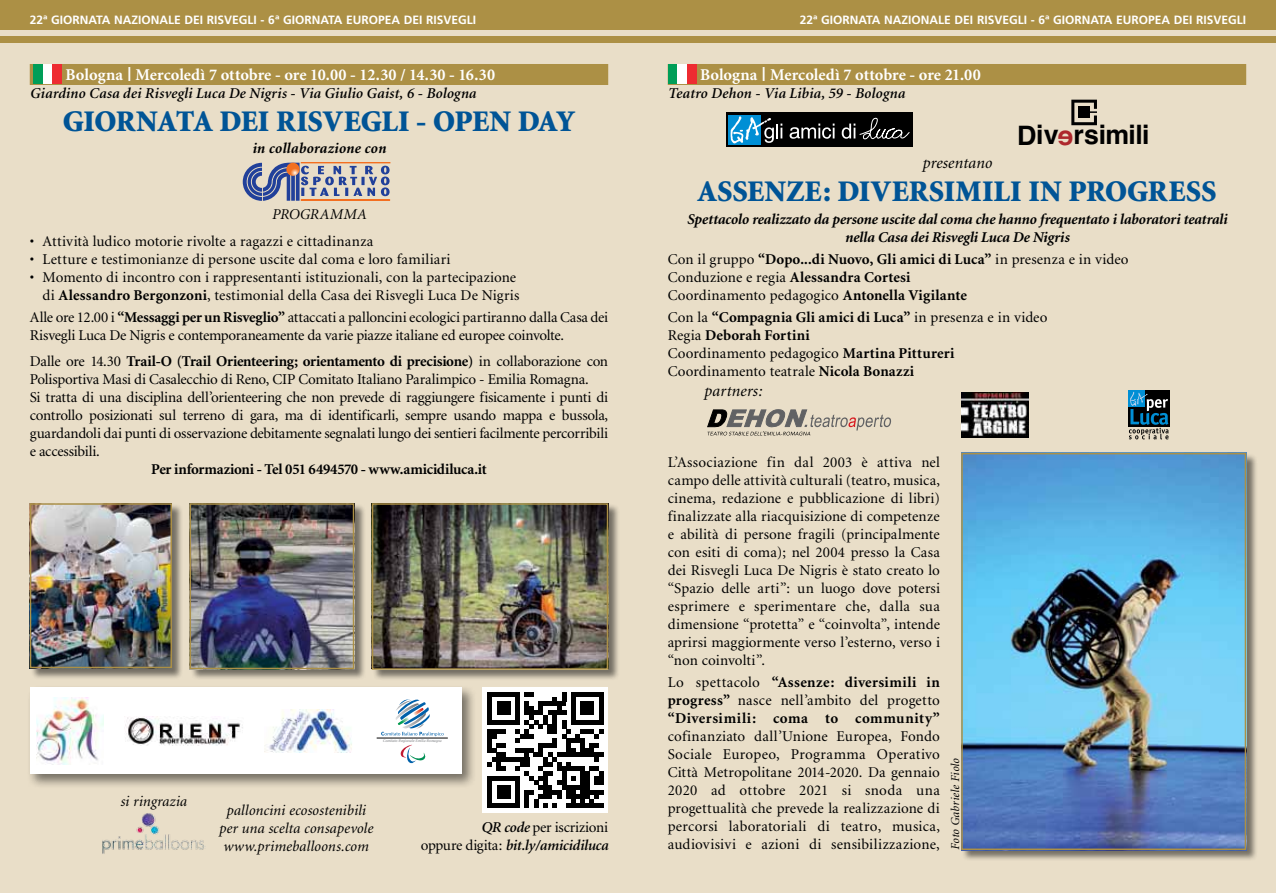
<style>
.page{position:relative;width:1276px;height:893px;background:#e9dec8}
.page>*{position:absolute;margin:0;border:0;box-sizing:border-box;transform-origin:0 0}
.t1{font:900 30px "Minion";letter-spacing:-.01em;color:#005496}
.t2{font:700 26.7px "Helvetica";letter-spacing:-.02em;color:#000}
.t3{font:700 16.5px "Minion";letter-spacing:-.005em;color:#fff}
.t4{font:italic 16.5px "Minion";letter-spacing:.005em;color:#000}
.t5{font:15px/18px "Minion";letter-spacing:-.005em;color:#000}
.t6{font:italic 700 15px/18px "Minion";letter-spacing:-.015em;color:#000;text-align:center}
.t7{font:700 15px/18px "Minion";letter-spacing:.015em;color:#000;text-align:justify}
.t8{font:italic 600 15px "Minion";letter-spacing:.01em;color:#000}
.t9{font:italic 15px/18px "Minion";letter-spacing:.01em;color:#000;text-align:center}
.t10{font:700 15px "Minion";letter-spacing:-.015em;color:#000}
.t11{font:italic 700 15px "Minion";letter-spacing:.01em;color:#000}
.t12{font:700 12px "Frutiger";color:#fff}
.t13{font:italic 12px "Minion";color:#000}
.t14{font:italic 700 4.05px "Flux";letter-spacing:-.02em;color:#939598;scale:1.1 1}
.s1{font-size:21px}
.s2{font-weight:700}
.s3{font-weight:600;font-style:italic}
.s4{font-weight:400}
</style>
<div class="page">
<div style="left:638px;top:0;width:638px;height:30px;background:#ac9045"></div>
<div style="left:0;top:0;width:638px;height:30px;background:#ac9045"></div>
<div style="left:638px;top:36px;width:638px;height:7px;background:#ac9045"></div>
<div style="left:0;top:36px;width:638px;height:7px;background:#ac9045"></div>
<div style="left:726px;top:113px;width:186px;height:34px;background:#000"></div>
<div style="left:728px;top:115px;width:33px;height:30px;background:#008fd5"></div>
<svg style="left:730px;top:116px;width:52px;height:27px"></svg>
<svg style="left:789px;top:124px;width:45px;height:15px"></svg>
<svg style="left:841px;top:117px;width:69px;height:23px"></svg>
<svg style="left:707px;top:409px;width:184px;height:27px"></svg>
<img style="left:961px;top:393px;width:67px;height:44px">
<div style="left:1128px;top:391px;width:42px;height:36px;background:#000"></div>
<div style="left:1128px;top:391px;width:16px;height:16px;background:#008fd5"></div>
<svg style="left:1129px;top:392px;width:39px;height:47px"></svg>
<div style="left:27px;top:684px;width:450px;height:105px;background:#000;opacity:.5"></div>
<div style="left:30px;top:687px;width:431px;height:87px;background:#fff"></div>
<img style="left:37px;top:698px;width:66px;height:66px">
<img style="left:125px;top:716px;width:118px;height:30px">
<img style="left:265px;top:710px;width:87px;height:42px">
<hr style="left:377px;top:738px;width:71px;height:1px;background:#000">
<svg style="left:381px;top:699px;width:63px;height:37px"></svg>
<svg style="left:400px;top:744px;width:26px;height:20px"></svg>
<div style="left:483px;top:687px;width:125px;height:126px;background:#fff"></div>
<hr style="left:487px;top:804px;width:33px;height:4px;background:#000">
<div style="left:496px;top:794px;width:14px;height:5px;background:#000"></div>
<hr style="left:496px;top:790px;width:14px;height:4px;background:#000">
<div style="left:496px;top:785px;width:14px;height:5px;background:#000"></div>
<svg style="left:487px;top:780px;width:5px;height:24px"></svg>
<hr style="left:487px;top:776px;width:33px;height:4px;background:#000">
<div style="left:496px;top:766px;width:10px;height:5px;background:#000"></div>
<svg style="left:487px;top:762px;width:14px;height:4px"></svg>
<div style="left:492px;top:757px;width:37px;height:5px;background:#000"></div>
<div style="left:496px;top:752px;width:10px;height:5px;background:#000"></div>
<div style="left:496px;top:743px;width:10px;height:5px;background:#000"></div>
<svg style="left:487px;top:734px;width:9px;height:18px"></svg>
<div style="left:487px;top:729px;width:19px;height:5px;background:#000"></div>
<div style="left:487px;top:720px;width:33px;height:5px;background:#000"></div>
<hr style="left:496px;top:711px;width:14px;height:4px;background:#000">
<div style="left:496px;top:706px;width:14px;height:5px;background:#000"></div>
<div style="left:496px;top:701px;width:14px;height:5px;background:#000"></div>
<svg style="left:487px;top:697px;width:5px;height:23px"></svg>
<div style="left:487px;top:692px;width:33px;height:5px;background:#000"></div>
<svg style="left:515px;top:692px;width:88px;height:116px"></svg>
<div style="left:571px;top:692px;width:32px;height:5px;background:#000"></div>
<img style="left:102px;top:813px;width:104px;height:41px">
<div style="left:961px;top:453px;width:297px;height:408px;background:#000;opacity:.5"></div>
<img style="left:964px;top:456px;width:279px;height:391px">
<div style="left:961px;top:453px;width:285px;height:397px;border:2px solid #ac9045"></div>
<div style="left:668px;top:64px;width:578px;height:21px;background:#ac9045"></div>
<div style="left:668px;top:65px;width:9px;height:19px;background:#009e58"></div>
<div style="left:677px;top:65px;width:10px;height:19px;background:#fff"></div>
<div style="left:687px;top:65px;width:9px;height:19px;background:#ee2b31"></div>
<div style="left:30px;top:64px;width:578px;height:21px;background:#ac9045"></div>
<div style="left:33px;top:65px;width:10px;height:19px;background:#009e58"></div>
<div style="left:43px;top:65px;width:10px;height:19px;background:#fff"></div>
<div style="left:53px;top:65px;width:9px;height:19px;background:#ee2b31"></div>
<div style="left:301px;top:162px;width:89px;height:1px;border:1px solid #f36f21"></div>
<svg style="left:243px;top:163px;width:147px;height:38px"></svg>
<div style="left:30px;top:503px;width:153px;height:177px;background:#000;opacity:.5"></div>
<img style="left:33px;top:506px;width:136px;height:159px">
<div style="left:30px;top:503px;width:142px;height:165px;border:2px solid #ac9045"></div>
<div style="left:190px;top:503px;width:176px;height:178px;background:#000;opacity:.5"></div>
<img style="left:192px;top:506px;width:159px;height:160px">
<div style="left:189px;top:503px;width:165px;height:166px;border:2px solid #ac9045"></div>
<div style="left:372px;top:503px;width:248px;height:178px;background:#000;opacity:.5"></div>
<img style="left:375px;top:506px;width:230px;height:161px">
<div style="left:372px;top:503px;width:236px;height:167px;border:2px solid #ac9045"></div>
<svg style="left:1071px;top:100px;width:26px;height:26px"></svg>
<p class="t12" style="left:30px;top:13px;width:448px">22ª GIORNATA NAZIONALE DEI RISVEGLI - 6ª GIORNATA EUROPEA DEI RISVEGLI</p>
<p class="t12" style="left:800px;top:13px;width:448px">22ª GIORNATA NAZIONALE DEI RISVEGLI - 6ª GIORNATA EUROPEA DEI RISVEGLI</p>
<p class="t3" style="left:66px;top:66px;width:431px">Bologna <span class="s1">|</span> Mercoledì 7 ottobre - ore 10.00 - 12.30 / 14.30 - 16.30</p>
<p class="t8" style="left:30px;top:86px;width:448px">Giardino Casa dei Risvegli Luca De Nigris - Via Giulio Gaist, 6 - Bologna</p>
<h1 class="t1" style="left:63px;top:106px;width:514px">GIORNATA DEI RISVEGLI - OPEN DAY</h1>
<p class="t11" style="left:252px;top:141px;width:136px">in collaborazione con</p>
<p class="t9" style="left:272px;top:206px;width:96px">PROGRAMMA</p>
<p class="t5" style="left:30px;top:232px;width:345px">• Attività ludico motorie rivolte a ragazzi e cittadinanza</p>
<p class="t5" style="left:30px;top:250px;width:422px">• Letture e testimonianze di persone uscite dal coma e loro familiari</p>
<p class="t5" style="left:30px;top:268px;width:491px;text-align:right">• Momento di incontro con i rappresentanti istituzionali, con la partecipazione di <span class="s2">Alessandro Bergonzoni</span>, testimonial della Casa dei Risvegli Luca De Nigris</p>
<p class="t5" style="left:30px;top:309px;width:580px">Alle ore 12.00 i <span class="s2">“Messaggi per un Risveglio”</span> attaccati a palloncini ecologici partiranno dalla Casa dei<br>Risvegli Luca De Nigris e contemporaneamente da varie piazze italiane ed europee coinvolte.</p>
<p class="t5" style="left:30px;top:353px;width:580px">Dalle ore 14.30 <span class="s2">Trail-O (Trail Orienteering; orientamento di precisione)</span> in collaborazione con Polisportiva Masi di Casalecchio di Reno, CIP Comitato Italiano Paralimpico - Emilia Romagna.<br>Si tratta di una disciplina dell’orienteering che non prevede di raggiungere fisicamente i punti di controllo posizionati sul terreno di gara, ma di identificarli, sempre usando mappa e bussola, guardandoli dai punti di osservazione debitamente segnalati lungo dei sentieri facilmente percorribili e accessibili.</p>
<p class="t10" style="left:151px;top:462px;width:337px">Per informazioni - Tel 051 6494570 - www.amicidiluca.it</p>
<p class="t9" style="left:120px;top:793px;width:68px">si ringrazia</p>
<p class="t14" style="left:383px;top:739px;width:55px">Comitato Regionale Emilia Romagna</p>
<p class="t9" style="left:219px;top:802px;width:156px">palloncini ecosostenibili per una scelta consapevole www.primeballoons.com</p>
<p class="t5" style="left:421px;top:819px;width:189px;text-align:right"><span class="s3">QR code</span> per iscrizioni<br>oppure digita: <span class="s3">bit.ly/amicidiluca</span></p>
<p class="t3" style="left:700px;top:66px;width:282px">Bologna <span class="s1">|</span> Mercoledì 7 ottobre - ore 21.00</p>
<p class="t8" style="left:668px;top:86px;width:238px">Teatro Dehon - Via Libia, 59 - Bologna</p>
<h2 class="t2" style="left:1017px;top:113px;width:43px">Div</h2>
<h2 class="t2" style="left:1073px;top:113px;width:77px">rsimili</h2>
<p class="t4" style="left:922px;top:155px;width:71px">presentano</p>
<h1 class="t1" style="left:697px;top:176px;width:263px">ASSENZE : DIVERSIMILI</h1>
<h1 class="t1" style="left:1028px;top:176px;width:61px">IN PROGRE</h1>
<h1 class="t1" style="left:1186px;top:176px;width:32px">SS</h1>
<p class="t6" style="left:686px;top:210px;width:542px">Spettacolo realizzato da persone uscite dal coma che hanno frequentato i laboratori teatrali nella Casa dei Risvegli Luca De Nigris</p>
<p class="t5" style="left:668px;top:250px;width:462px">Con il gruppo <span class="s2">“Dopo...di Nuovo, Gli amici di Luca”</span> in presenza e in video<br>Conduzione e regia <span class="s2">Alessandra Cortesi<br></span>Coordinamento pedagogico <span class="s2">Antonella Vigilante</span></p>
<p class="t5" style="left:668px;top:309px;width:381px">Con la <span class="s2">“Compagnia Gli amici di Luca”</span> in presenza e in video Regia <span class="s2">Deborah Fortini<br></span>Coordinamento pedagogico <span class="s2">Martina Pittureri </span>Coordinamento teatrale <span class="s2">Nicola Bonazzi</span></p>
<p class="t4" style="left:704px;top:382px;width:60px">partners:</p>
<p class="t5" style="left:668px;top:454px;width:274px;text-align:justify">L’Associazione fin dal 2003 è attiva nel campo delle attività culturali (teatro, musica, cinema, redazione e pubblicazione di libri) finalizzate alla riacquisizione di competenze e abilità di persone fragili (principalmente con esiti di coma); nel 2004 presso la Casa dei Risvegli Luca De Nigris è stato creato lo “Spazio delle arti”: un luogo dove potersi esprimere e sperimentare che, dalla sua dimensione “protetta” e “coinvolta”, intende aprirsi maggiormente verso l’esterno, verso i “non coinvolti”.</p>
<p class="t7" style="left:668px;top:674px;width:274px"><span class="s4">Lo spettacolo</span> “Assenze: diversimili in progress” <span class="s4">nasce nell’ambito del progetto </span>“Diversimili: coma to community”</p>
<p class="t5" style="left:668px;top:728px;width:274px;text-align:justify">cofinanziato dall’Unione Europea, Fondo Sociale Europeo, Programma Operativo Città Metropolitane 2014-2020. Da gennaio 2020 ad ottobre 2021 si snoda una progettualità che prevede la realizzazione di percorsi laboratoriali di teatro, musica, audiovisivi e azioni di sensibilizzazione,</p>
<p class="t13" style="left:949px;top:850px;width:93px;rotate:-90deg">Foto Gabriele Fiolo</p>
</div>
